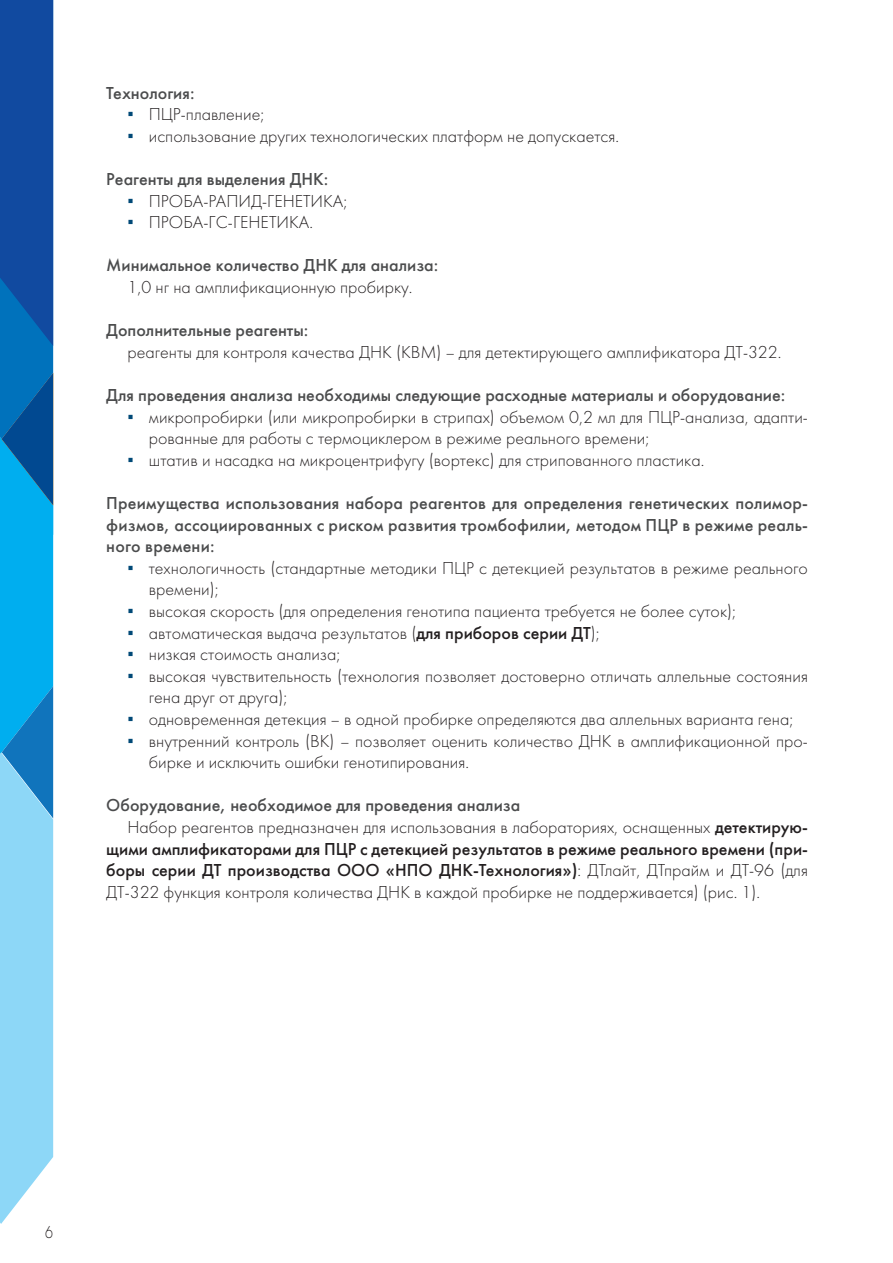
<style>
.page{position:relative;width:893px;height:1263px;background:#fff}
.page>*{position:absolute;margin:0;border:0;box-sizing:border-box;transform-origin:0 0}
.t1{font:18px/21.6px "Futura Light C";color:#231f20}
.t2{font:18px/21.6px "Futura Medium C";color:#4b4c4d;text-align:justify}
.t3{font:18px/21.6px "Futura Medium C";color:#231f20}
.t4{font:18px "Futura Light C";color:#231f20;scale:.8 1}
.s1{font-family:"Century Gothic";color:#004977}
.s2{font-family:"Futura Medium C"}
.s3{font-family:"Futura Light C"}
</style>
<div class="page">
<svg style="left:0;top:0;width:53px;height:1224px;background:#3b97d2"></svg>
<p class="t2" style="left:106px;top:82px;width:90px">Технология:</p>
<p class="t1" style="left:128px;top:104px;width:138px"><span class="s1">▪</span> ПЦР-плавление;</p>
<p class="t1" style="left:128px;top:126px;width:493px"><span class="s1">▪</span> использование других технологических платформ не допускается.</p>
<p class="t2" style="left:106px;top:168px;width:223px">Реагенты для выделения ДНК:</p>
<p class="t1" style="left:128px;top:190px;width:222px"><span class="s1">▪</span> ПРОБА-РАПИД-ГЕНЕТИКА;</p>
<p class="t1" style="left:128px;top:212px;width:187px"><span class="s1">▪</span> ПРОБА-ГС-ГЕНЕТИКА.</p>
<p class="t2" style="left:106px;top:255px;width:333px">Минимальное количество ДНК для анализа:</p>
<p class="t1" style="left:128px;top:277px;width:287px">1,0 нг на амплификационную пробирку.</p>
<p class="t2" style="left:106px;top:319px;width:204px">Дополнительные реагенты:</p>
<p class="t1" style="left:128px;top:342px;width:655px">реагенты для контроля качества ДНК (КВМ) – для детектирующего амплификатора ДТ-322.</p>
<p class="t2" style="left:106px;top:384px;width:681px">Для проведения анализа необходимы следующие расходные материалы и оборудование:</p>
<p class="t1" style="left:149px;top:406px;width:661px;text-indent:-21px"><span class="s1">▪</span> микропробирки (или микропробирки в стрипах) объемом 0,2 мл для ПЦР-анализа, адапти&shy;рованные для работы с термоциклером в режиме реального времени;</p>
<p class="t1" style="left:128px;top:450px;width:578px"><span class="s1">▪</span> штатив и насадка на микроцентрифугу (вортекс) для стрипованного пластика.</p>
<p class="t2" style="left:106px;top:492px;width:703px">Преимущества использования набора реагентов для определения генетических полимор&shy;физмов, ассоциированных с риском развития тромбофилии, методом ПЦР в режиме реаль&shy;ного времени:</p>
<p class="t1" style="left:149px;top:558px;width:661px;text-indent:-21px"><span class="s1">▪</span> технологичность (стандартные методики ПЦР с детекцией результатов в режиме реального времени);</p>
<p class="t1" style="left:128px;top:601px;width:610px"><span class="s1">▪</span> высокая скорость (для определения генотипа пациента требуется не более суток);</p>
<p class="t1" style="left:128px;top:622px;width:474px"><span class="s1">▪</span> автоматическая выдача результатов (<span class="s2">для приборов серии ДТ</span>);</p>
<p class="t1" style="left:128px;top:644px;width:214px"><span class="s1">▪</span> низкая стоимость анализа;</p>
<p class="t1" style="left:149px;top:666px;width:661px;text-indent:-21px"><span class="s1">▪</span> высокая чувствительность (технология позволяет достоверно отличать аллельные состояния гена друг от друга);</p>
<p class="t1" style="left:128px;top:709px;width:667px"><span class="s1">▪</span> одновременная детекция – в одной пробирке определяются два аллельных варианта гена;</p>
<p class="t1" style="left:149px;top:730px;width:661px;text-indent:-21px"><span class="s1">▪</span> внутренний контроль (ВК) – позволяет оценить количество ДНК в амплификационной про&shy;бирке и исключить ошибки генотипирования.</p>
<p class="t2" style="left:106px;top:795px;width:415px">Оборудование, необходимое для проведения анализа</p>
<p class="t1" style="left:128px;top:817px;width:682px">Набор реагентов предназначен для использования в лабораториях, оснащенных <span class="s2">детектирую-</span></p>
<p class="t3" style="left:106px;top:838px;width:703px">щими амплификаторами для ПЦР с детекцией результатов в режиме реального времени (при&shy;боры серии ДТ производства ООО «НПО ДНК-Технология»)<span class="s3">: ДТлайт, ДТпрайм и ДТ-96 (для</span></p>
<p class="t1" style="left:106px;top:882px;width:655px">ДТ-322 функция контроля количества ДНК в каждой пробирке не поддерживается) (рис. 1).</p>
<p class="t4" style="left:45px;top:1222px;width:11px">6</p>
</div>
